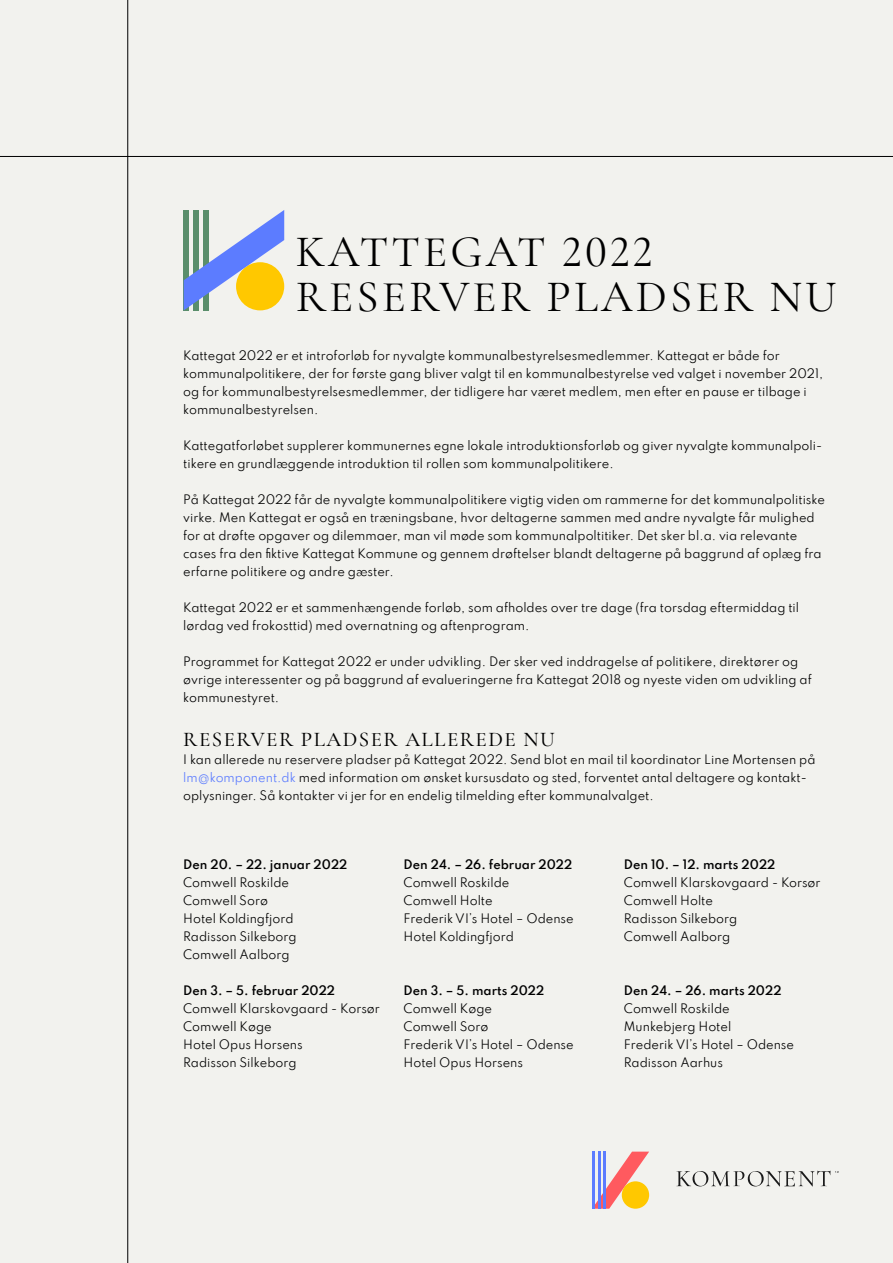
<style>
.page{position:relative;width:893px;height:1263px;background:#f2f2ee}
.page>*{position:absolute;margin:0;border:0;box-sizing:border-box;transform-origin:0 0}
.t1{font:45px/45px "Cormorant Garamond";letter-spacing:.07em;color:#000}
.t2{font:500 21px "Cormorant Garamond";letter-spacing:.07em;color:#000}
.t3{font:15px/18px "Spartan";color:#000}
.t4{font:600 15px "Spartan";color:#000}
.s1{color:#5c7cff}
</style>
<div class="page">
<hr style="left:127px;top:0;width:1px;height:1263px;background:#000">
<hr style="left:0;top:156px;width:893px;height:1px;background:#000">
<svg style="left:595px;top:1151px;width:54px;height:58px"></svg>
<hr style="left:603px;top:1151px;width:3px;height:58px;background:#5c7cff">
<hr style="left:598px;top:1151px;width:3px;height:58px;background:#5c7cff">
<hr style="left:592px;top:1151px;width:3px;height:58px;background:#5c7cff">
<div style="left:622px;top:1181px;width:27px;height:28px;background:#ffc800;border-radius:50%"></div>
<svg style="left:676px;top:1171px;width:163px;height:15px"></svg>
<svg style="left:184px;top:210px;width:100px;height:100px"></svg>
<h1 class="t1" style="left:296px;top:229px;width:542px">KATTEGAT 2022<br>RESERVER PLADSER NU</h1>
<p class="t3" style="left:183px;top:346px;width:642px">Kattegat 2022 er et introforløb for nyvalgte kommunalbestyrelsesmedlemmer. Kattegat er både for kommunalpolitikere, der for første gang bliver valgt til en kommunalbestyrelse ved valget i november 2021, og for kommunalbestyrelsesmedlemmer, der tidligere har været medlem, men efter en pause er tilbage i kommunalbestyrelsen.</p>
<p class="t3" style="left:183px;top:436px;width:640px">Kattegatforløbet supplerer kommunernes egne lokale introduktionsforløb og giver nyvalgte kommunalpoli&shy;tikere en grundlæggende introduktion til rollen som kommunalpolitikere.</p>
<p class="t3" style="left:183px;top:490px;width:643px">På Kattegat 2022 får de nyvalgte kommunalpolitikere vigtig viden om rammerne for det kommunalpolitiske virke. Men Kattegat er også en træningsbane, hvor deltagerne sammen med andre nyvalgte får mulighed for at drøfte opgaver og dilemmaer, man vil møde som kommunalpoltitiker. Det sker bl.a. via relevante cases fra den fiktive Kattegat Kommune og gennem drøftelser blandt deltagerne på baggrund af oplæg fra erfarne politikere og andre gæster.</p>
<p class="t3" style="left:183px;top:598px;width:617px">Kattegat 2022 er et sammenhængende forløb, som afholdes over tre dage (fra torsdag eftermiddag til lørdag ved frokosttid) med overnatning og aftenprogram.</p>
<p class="t3" style="left:183px;top:652px;width:630px">Programmet for Kattegat 2022 er under udvikling. Der sker ved inddragelse af politikere, direktører og øvrige interessenter og på baggrund af evalueringerne fra Kattegat 2018 og nyeste viden om udvikling af kommunestyret.</p>
<h2 class="t2" style="left:183px;top:726px;width:373px">RESERVER PLADSER ALLEREDE NU</h2>
<p class="t3" style="left:183px;top:750px;width:634px">I kan allerede nu reservere pladser på Kattegat 2022. Send blot en mail til koordinator Line Mortensen på <span class="s1">lm@komponent.dk</span> med information om ønsket kursusdato og sted, forventet antal deltagere og kontakt&shy;oplysninger. Så kontakter vi jer for en endelig tilmelding efter kommunalvalget.</p>
<p class="t4" style="left:183px;top:856px;width:166px">Den 20. – 22. januar 2022</p>
<p class="t3" style="left:183px;top:873px;width:115px">Comwell Roskilde<br>Comwell Sorø<br>Hotel Koldingfjord<br>Radisson Silkeborg<br>Comwell Aalborg</p>
<p class="t4" style="left:183px;top:982px;width:153px">Den 3. – 5. februar 2022</p>
<p class="t3" style="left:183px;top:999px;width:198px">Comwell Klarskovgaard - Korsør<br>Comwell Køge<br>Hotel Opus Horsens<br>Radisson Silkeborg</p>
<p class="t4" style="left:404px;top:856px;width:170px">Den 24. – 26. februar 2022</p>
<p class="t3" style="left:404px;top:873px;width:172px">Comwell Roskilde<br>Comwell Holte<br>Frederik VI’s Hotel – Odense<br>Hotel Koldingfjord</p>
<p class="t4" style="left:404px;top:982px;width:142px">Den 3. – 5. marts 2022</p>
<p class="t3" style="left:404px;top:999px;width:172px">Comwell Køge<br>Comwell Sorø<br>Frederik VI’s Hotel – Odense<br>Hotel Opus Horsens</p>
<p class="t4" style="left:624px;top:856px;width:153px">Den 10. – 12. marts 2022</p>
<p class="t3" style="left:624px;top:873px;width:198px">Comwell Klarskovgaard - Korsør<br>Comwell Holte<br>Radisson Silkeborg<br>Comwell Aalborg</p>
<p class="t4" style="left:624px;top:982px;width:159px">Den 24. – 26. marts 2022</p>
<p class="t3" style="left:624px;top:999px;width:172px">Comwell Roskilde<br>Munkebjerg Hotel<br>Frederik VI’s Hotel – Odense<br>Radisson Aarhus</p>
</div>
